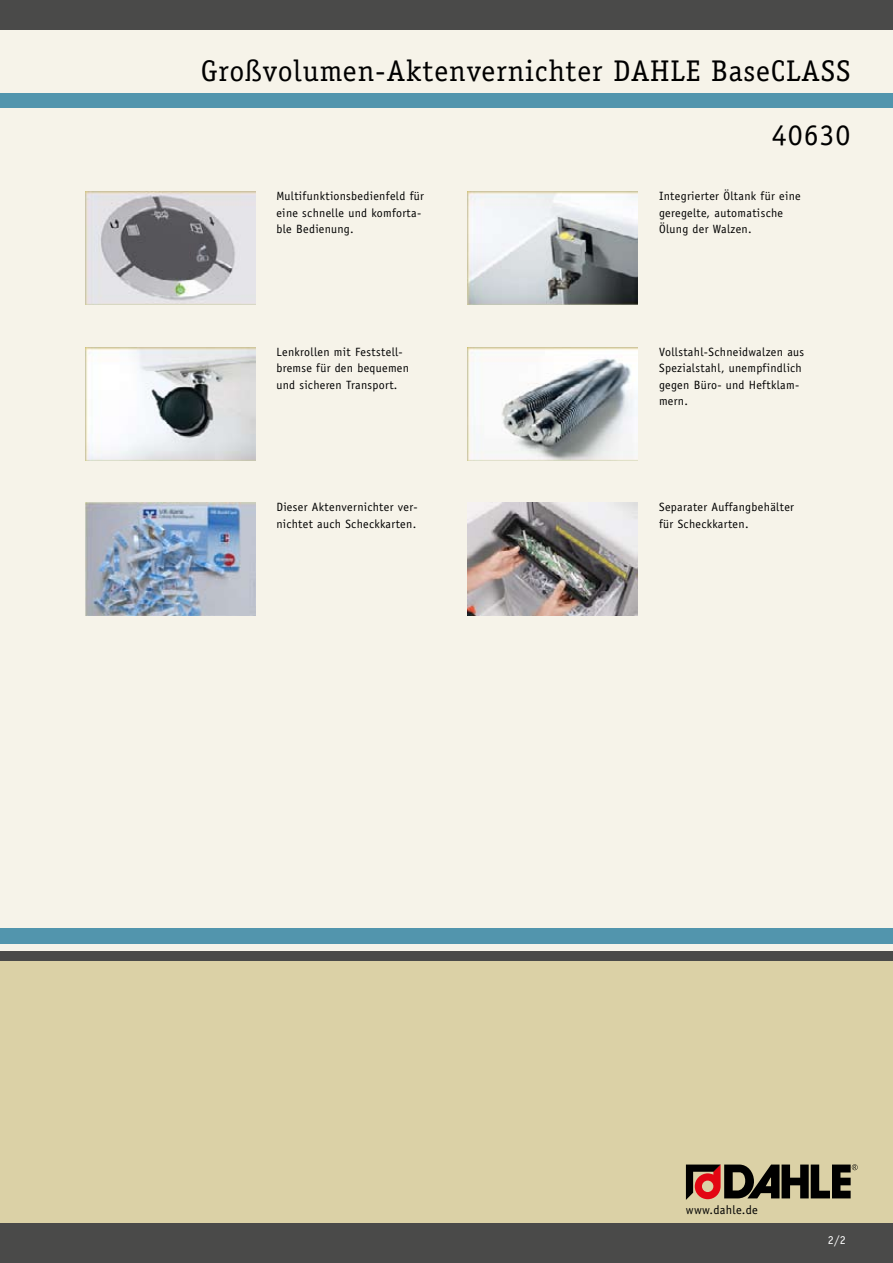
<style>
.page{position:relative;width:893px;height:1263px;background:#f6f3e9}
.page>*{position:absolute;margin:0;border:0;box-sizing:border-box;transform-origin:0 0}
.t1{font:30px "Officina Serif Std";letter-spacing:.03em;color:#000}
.t2{font:12.3px "Officina Sans Std";letter-spacing:.03em;color:#000}
.t3{font:12px/16.5px "Officina Sans Std";letter-spacing:.03em;color:#000}
.t4{font:12px "Officina Sans Std";color:#fff}
</style>
<div class="page">
<div style="left:0;top:0;width:893px;height:30px;background:#4a4a49"></div>
<div style="left:0;top:956px;width:893px;height:282px;background:#dbd1a6"></div>
<div style="left:0;top:1224px;width:893px;height:39px;background:#4a4a49"></div>
<div style="left:0;top:928px;width:893px;height:15px;background:#5295ad"></div>
<div style="left:0;top:951px;width:893px;height:9px;background:#4a4a49"></div>
<svg style="left:686px;top:1164px;width:172px;height:36px"></svg>
<div style="left:0;top:94px;width:893px;height:14px;background:#5295ad"></div>
<img style="left:85px;top:191px;width:170px;height:113px">
<img style="left:468px;top:191px;width:170px;height:113px">
<img style="left:85px;top:347px;width:170px;height:113px">
<img style="left:468px;top:347px;width:170px;height:113px">
<img style="left:85px;top:503px;width:170px;height:113px">
<img style="left:468px;top:503px;width:170px;height:113px">
<h1 class="t1" style="left:201px;top:53px;width:651px">Großvolumen-Aktenvernichter DAHLE BaseCLASS</h1>
<h1 class="t1" style="left:772px;top:117px;width:80px">40630</h1>
<p class="t3" style="left:276px;top:188px;width:149px">Multifunktionsbedienfeld für eine schnelle und komforta&shy;ble Bedienung.</p>
<p class="t3" style="left:659px;top:188px;width:143px">Integrierter Öltank für eine geregelte, automatische<br>Ölung der Walzen.</p>
<p class="t3" style="left:276px;top:343px;width:134px">Lenkrollen mit Feststell&shy;bremse für den bequemen und sicheren Transport.</p>
<p class="t3" style="left:659px;top:343px;width:147px">Vollstahl-Schneidwalzen aus<br>Spezialstahl, unempfindlich gegen Büro- und Heftklam&shy;mern.</p>
<p class="t3" style="left:276px;top:499px;width:143px">Dieser Aktenvernichter ver&shy;nichtet auch Scheckkarten.</p>
<p class="t3" style="left:659px;top:499px;width:136px">Separater Auffangbehälter für Scheckkarten.</p>
<p class="t2" style="left:686px;top:1203px;width:73px">www.dahle.de</p>
<p class="t4" style="left:828px;top:1233px;width:20px">2/2</p>
</div>
